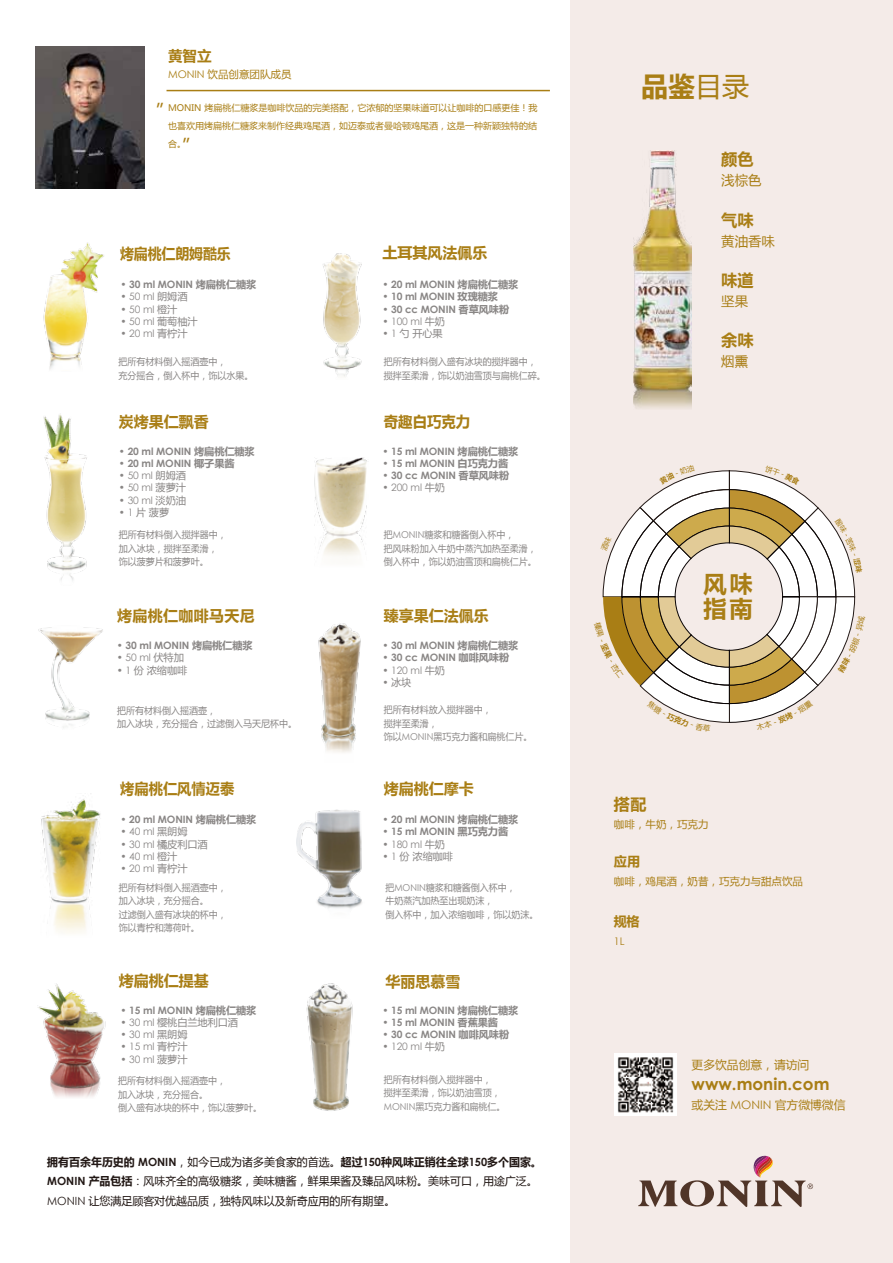
<style>
.page{position:relative;width:893px;height:1263px;background:#fff}
.page>*{position:absolute;margin:0;border:0;box-sizing:border-box;transform-origin:0 0}
.t1{font:700 27px "Microsoft Ya Hei";color:#a97e15}
.t2{font:700 23.25px/25.5px "Microsoft Ya Hei";color:#a97e15}
.t3{font:19.8px "Microsoft Ya Hei";color:#a97e15}
.t4{font:700 16.8px "Century Gothic";color:#a97e15}
.t5{font:700 16.2px "Microsoft Ya Hei";color:#a97e15}
.t6{font:700 16.05px "Microsoft Ya Hei";color:#a97e15}
.t7{font:700 15px "Microsoft Ya Hei";color:#a97e15}
.t8{font:700 15px "Microsoft Ya Hei";letter-spacing:.02em;color:#a97e15}
.t9{font:700 15px "Microsoft Ya Hei";color:#a97e15;scale:.93 1}
.t10{font:700 15px "Microsoft Ya Hei";color:#a97e15;scale:.95 1}
.t11{font:700 15px "Microsoft Ya Hei";color:#a97e15;scale:.96 1}
.t12{font:700 14.55px "Microsoft Ya Hei";color:#a97e15}
.t13{font:13.35px "Microsoft Ya Hei";color:#a97e15}
.t14{font:700 13.05px "Microsoft Ya Hei";color:#a97e15}
.t15{font:11.7px "Microsoft Ya Hei";color:#a97e15}
.t16{font:11.25px/19.5px "Microsoft Ya Hei";color:#221815}
.t17{font:10.5px "Microsoft Ya Hei";color:#a97e15}
.t18{font:10.5px "Century Gothic";color:#a97e15}
.t19{font:700 10.2px "Century Gothic";letter-spacing:-.01em;color:#898685}
.t20{font:10.2px "Century Gothic";letter-spacing:-.01em;color:#898685}
.t21{font:10.2px "Microsoft Ya Hei";letter-spacing:-.01em;color:#898685}
.t22{font:9.45px/13.5px "Microsoft Ya Hei";color:#898685;scale:.95 1}
.t23{font:9px/18px "Microsoft Ya Hei";color:#a97e15;text-align:justify}
.s1{font-family:"Century Gothic"}
.s2{font-family:"Microsoft Ya Hei"}
.s3{font-weight:700}
.s4{font-family:"Century Gothic";font-weight:700}
.s5{font-weight:400}
</style>
<div class="page">
<div style="left:571px;top:0;width:322px;height:1263px;background:#f4ebe8"></div>
<img style="left:633px;top:150px;width:58px;height:259px">
<img style="left:614px;top:1053px;width:62px;height:62px">
<svg style="left:638px;top:1156px;width:175px;height:51px"></svg>
<hr style="left:167px;top:90px;width:383px;height:1px;background:#a97e15">
<img style="left:36px;top:47px;width:109px;height:141px">
<img style="left:323px;top:253px;width:39px;height:124px">
<img style="left:318px;top:623px;width:43px;height:130px">
<img style="left:297px;top:810px;width:65px;height:99px">
<img style="left:306px;top:983px;width:47px;height:128px">
<img style="left:315px;top:457px;width:52px;height:100px">
<img style="left:43px;top:414px;width:44px;height:167px">
<img style="left:43px;top:242px;width:61px;height:128px">
<img style="left:41px;top:799px;width:60px;height:134px">
<img style="left:38px;top:983px;width:68px;height:115px">
<img style="left:38px;top:627px;width:65px;height:101px">
<svg style="left:602px;top:470px;width:254px;height:253px"></svg>
<h3 class="t12" style="left:168px;top:45px;width:45px">黄智立</h3>
<p class="t17" style="left:168px;top:67px;width:125px"><span class="s1">MONIN</span> 饮品创意团队成员</p>
<h3 class="t3" style="left:156px;top:98px;width:21px">”</h3>
<p class="t23" style="left:168px;top:98px;width:371px">MONIN 烤扁桃仁糖浆是咖啡饮品的完美搭配，它浓郁的坚果味道可以让咖啡的口感更佳！我也喜欢用烤扁桃仁糖浆来制作经典鸡尾酒，如迈泰或者曼哈顿鸡尾酒，这是一种新颖独特的结合。</p>
<h3 class="t3" style="left:182px;top:133px;width:21px">”</h3>
<h3 class="t9" style="left:120px;top:243px;width:121px">烤扁桃仁朗姆酷乐</h3>
<h3 class="t7" style="left:382px;top:242px;width:107px">土耳其风法佩乐</h3>
<p class="t19" style="left:120px;top:277px;width:137px">• 30 ml MONIN <span class="s2">烤扁桃仁糖浆</span></p>
<p class="t20" style="left:120px;top:289px;width:69px">• 50 ml <span class="s2">朗姆酒</span></p>
<p class="t20" style="left:120px;top:302px;width:59px">• 50 ml <span class="s2">橙汁</span></p>
<p class="t20" style="left:120px;top:314px;width:79px">• 50 ml <span class="s2">葡萄柚汁</span></p>
<p class="t20" style="left:120px;top:326px;width:69px">• 20 ml <span class="s2">青柠汁</span></p>
<p class="t19" style="left:382px;top:277px;width:137px">• 20 ml MONIN <span class="s2">烤扁桃仁糖浆</span></p>
<p class="t19" style="left:382px;top:289px;width:117px">• 10 ml MONIN <span class="s2">玫瑰糖浆</span></p>
<p class="t19" style="left:382px;top:301px;width:128px">• 30 cc MONIN <span class="s2">香草风味粉</span></p>
<p class="t20" style="left:382px;top:314px;width:64px">• 100 ml <span class="s2">牛奶</span></p>
<p class="t21" style="left:382px;top:326px;width:62px"><span class="s1">• 1</span> 勺 开心果</p>
<p class="t22" style="left:119px;top:355px;width:144px">把所有材料倒入摇酒壶中，<br>充分摇合，倒入杯中，饰以水果。</p>
<p class="t22" style="left:384px;top:355px;width:172px">把所有材料倒入盛有冰块的搅拌器中，搅拌至柔滑，饰以奶油雪顶与扁桃仁碎。</p>
<h3 class="t7" style="left:119px;top:411px;width:91px">炭烤果仁飘香</h3>
<h3 class="t11" style="left:384px;top:411px;width:92px">奇趣白巧克力</h3>
<p class="t19" style="left:119px;top:443px;width:137px">• 20 ml MONIN <span class="s2">烤扁桃仁糖浆</span></p>
<p class="t19" style="left:119px;top:455px;width:117px">• 20 ml MONIN <span class="s2">椰子果酱</span></p>
<p class="t20" style="left:119px;top:468px;width:69px">• 50 ml <span class="s2">朗姆酒</span></p>
<p class="t20" style="left:119px;top:481px;width:69px">• 50 ml <span class="s2">菠萝汁</span></p>
<p class="t20" style="left:119px;top:493px;width:69px">• 30 ml <span class="s2">淡奶油</span></p>
<p class="t21" style="left:119px;top:505px;width:52px"><span class="s1">• 1</span> 片 菠萝</p>
<p class="t19" style="left:382px;top:443px;width:137px">• 15 ml MONIN <span class="s2">烤扁桃仁糖浆</span></p>
<p class="t19" style="left:382px;top:455px;width:127px">• 15 ml MONIN <span class="s2">白巧克力酱</span></p>
<p class="t19" style="left:382px;top:468px;width:128px">• 30 cc MONIN <span class="s2">香草风味粉</span></p>
<p class="t20" style="left:382px;top:481px;width:64px">• 200 ml <span class="s2">牛奶</span></p>
<p class="t22" style="left:119px;top:528px;width:115px">把所有材料倒入搅拌器中，加入冰块，搅拌至柔滑，饰以菠萝片和菠萝叶。</p>
<p class="t22" style="left:384px;top:528px;width:163px">把<span class="s1">MONIN</span>糖浆和糖酱倒入杯中，<br>把风味粉加入牛奶中蒸汽加热至柔滑，倒入杯中，饰以奶油雪顶和扁桃仁片。</p>
<h3 class="t8" style="left:117px;top:605px;width:139px">烤扁桃仁咖啡马天尼</h3>
<h3 class="t7" style="left:384px;top:605px;width:107px">臻享果仁法佩乐</h3>
<p class="t19" style="left:117px;top:638px;width:137px">• 30 ml MONIN <span class="s2">烤扁桃仁糖浆</span></p>
<p class="t20" style="left:117px;top:651px;width:69px">• 50 ml <span class="s2">伏特加</span></p>
<p class="t21" style="left:117px;top:663px;width:72px"><span class="s1">• 1</span> 份 浓缩咖啡</p>
<p class="t19" style="left:382px;top:638px;width:137px">• 30 ml MONIN <span class="s2">烤扁桃仁糖浆</span></p>
<p class="t19" style="left:382px;top:650px;width:128px">• 30 cc MONIN <span class="s2">咖啡风味粉</span></p>
<p class="t20" style="left:382px;top:663px;width:64px">• 120 ml <span class="s2">牛奶</span></p>
<p class="t21" style="left:382px;top:675px;width:31px"><span class="s1">•</span> 冰块</p>
<p class="t22" style="left:117px;top:703px;width:191px">把所有材料倒入摇酒壶，<br>加入冰块，充分摇合，过滤倒入马天尼杯中。</p>
<p class="t22" style="left:384px;top:703px;width:158px">把所有材料放入搅拌器中，<br>搅拌至柔滑，<br>饰以<span class="s1">MONIN</span>黑巧克力酱和扁桃仁片。</p>
<h3 class="t10" style="left:120px;top:778px;width:121px">烤扁桃仁风情迈泰</h3>
<h3 class="t7" style="left:384px;top:778px;width:92px">烤扁桃仁摩卡</h3>
<p class="t19" style="left:120px;top:812px;width:137px">• 20 ml MONIN <span class="s2">烤扁桃仁糖浆</span></p>
<p class="t20" style="left:120px;top:825px;width:69px">• 40 ml <span class="s2">黑朗姆</span></p>
<p class="t20" style="left:120px;top:837px;width:89px">• 30 ml <span class="s2">橘皮利口酒</span></p>
<p class="t20" style="left:120px;top:849px;width:59px">• 40 ml <span class="s2">橙汁</span></p>
<p class="t20" style="left:120px;top:861px;width:69px">• 20 ml <span class="s2">青柠汁</span></p>
<p class="t19" style="left:382px;top:812px;width:137px">• 20 ml MONIN <span class="s2">烤扁桃仁糖浆</span></p>
<p class="t19" style="left:382px;top:824px;width:127px">• 15 ml MONIN <span class="s2">黑巧克力酱</span></p>
<p class="t20" style="left:382px;top:837px;width:64px">• 180 ml <span class="s2">牛奶</span></p>
<p class="t21" style="left:382px;top:849px;width:72px"><span class="s1">• 1</span> 份 浓缩咖啡</p>
<p class="t22" style="left:119px;top:880px;width:115px">把所有材料倒入摇酒壶中，加入冰块，充分摇合。<br>过滤倒入盛有冰块的杯中，饰以青柠和薄荷叶。</p>
<p class="t22" style="left:385px;top:880px;width:163px">把<span class="s1">MONIN</span>糖浆和糖酱倒入杯中，<br>牛奶蒸汽加热至出现奶沫，<br>倒入杯中，加入浓缩咖啡，饰以奶沫。</p>
<h3 class="t7" style="left:119px;top:970px;width:91px">烤扁桃仁提基</h3>
<h3 class="t7" style="left:385px;top:971px;width:76px">华丽思慕雪</h3>
<p class="t19" style="left:120px;top:1002px;width:137px">• 15 ml MONIN <span class="s2">烤扁桃仁糖浆</span></p>
<p class="t21" style="left:120px;top:1015px;width:119px"><span class="s1">• 30 ml</span> 樱桃白兰地利口酒</p>
<p class="t20" style="left:120px;top:1027px;width:69px">• 30 ml <span class="s2">黑朗姆</span></p>
<p class="t20" style="left:120px;top:1040px;width:69px">• 15 ml <span class="s2">青柠汁</span></p>
<p class="t20" style="left:120px;top:1052px;width:69px">• 30 ml <span class="s2">菠萝汁</span></p>
<p class="t19" style="left:382px;top:1002px;width:137px">• 15 ml MONIN <span class="s2">烤扁桃仁糖浆</span></p>
<p class="t19" style="left:382px;top:1014px;width:117px">• 15 ml MONIN <span class="s2">香蕉果酱</span></p>
<p class="t19" style="left:382px;top:1027px;width:128px">• 30 cc MONIN <span class="s2">咖啡风味粉</span></p>
<p class="t20" style="left:382px;top:1040px;width:64px">• 120 ml <span class="s2">牛奶</span></p>
<p class="t22" style="left:118px;top:1074px;width:153px">把所有材料倒入摇酒壶中，<br>加入冰块，充分摇合。<br>倒入盛有冰块的杯中，饰以菠萝叶。</p>
<p class="t22" style="left:384px;top:1072px;width:129px">把所有材料倒入搅拌器中，<br>搅拌至柔滑，饰以奶油雪顶，<br><span class="s1">MONIN</span>黑巧克力酱和扁桃仁。</p>
<p class="t16" style="left:47px;top:1152px;width:496px"><span class="s3">拥有百余年历史的</span> <span class="s4">MONIN</span>，如今已成为诸多美食家的首选。<span class="s3">超过</span><span class="s4">150</span><span class="s3">种风味正销往全球</span><span class="s4">150</span><span class="s3">多个国家。<br></span><span class="s4">MONIN</span> <span class="s3">产品包括</span>：风味齐全的高级糖浆，美味糖酱，鲜果果酱及臻品风味粉。美味可口，用途广泛。<br><span class="s1">MONIN</span> 让您满足顾客对优越品质，独特风味以及新奇应用的所有期望。</p>
<h1 class="t1" style="left:641px;top:68px;width:109px">品鉴<span class="s5">目录</span></h1>
<h3 class="t5" style="left:721px;top:148px;width:34px">颜色</h3>
<h3 class="t13" style="left:721px;top:172px;width:42px">浅棕色</h3>
<h3 class="t5" style="left:721px;top:208px;width:34px">气味</h3>
<h3 class="t13" style="left:721px;top:232px;width:55px">黄油香味</h3>
<h3 class="t5" style="left:721px;top:269px;width:34px">味道</h3>
<h3 class="t13" style="left:721px;top:292px;width:28px">坚果</h3>
<h3 class="t5" style="left:721px;top:329px;width:34px">余味</h3>
<h3 class="t13" style="left:721px;top:352px;width:28px">烟熏</h3>
<h2 class="t2" style="left:704px;top:570px;width:51px">风味指南</h2>
<h3 class="t6" style="left:614px;top:793px;width:34px">搭配</h3>
<p class="t17" style="left:614px;top:817px;width:96px">咖啡，牛奶，巧克力</p>
<h3 class="t14" style="left:614px;top:852px;width:28px">应用</h3>
<p class="t17" style="left:614px;top:874px;width:190px">咖啡，鸡尾酒，奶昔，巧克力与甜点饮品</p>
<h3 class="t14" style="left:614px;top:912px;width:27px">规格</h3>
<p class="t18" style="left:614px;top:933px;width:12px">1L</p>
<p class="t15" style="left:692px;top:1057px;width:119px">更多饮品创意，请访问</p>
<h3 class="t4" style="left:692px;top:1071px;width:139px">www.monin.com</h3>
<p class="t15" style="left:692px;top:1097px;width:155px">或关注 <span class="s1">MONIN</span> 官方微博微信</p>
</div>
